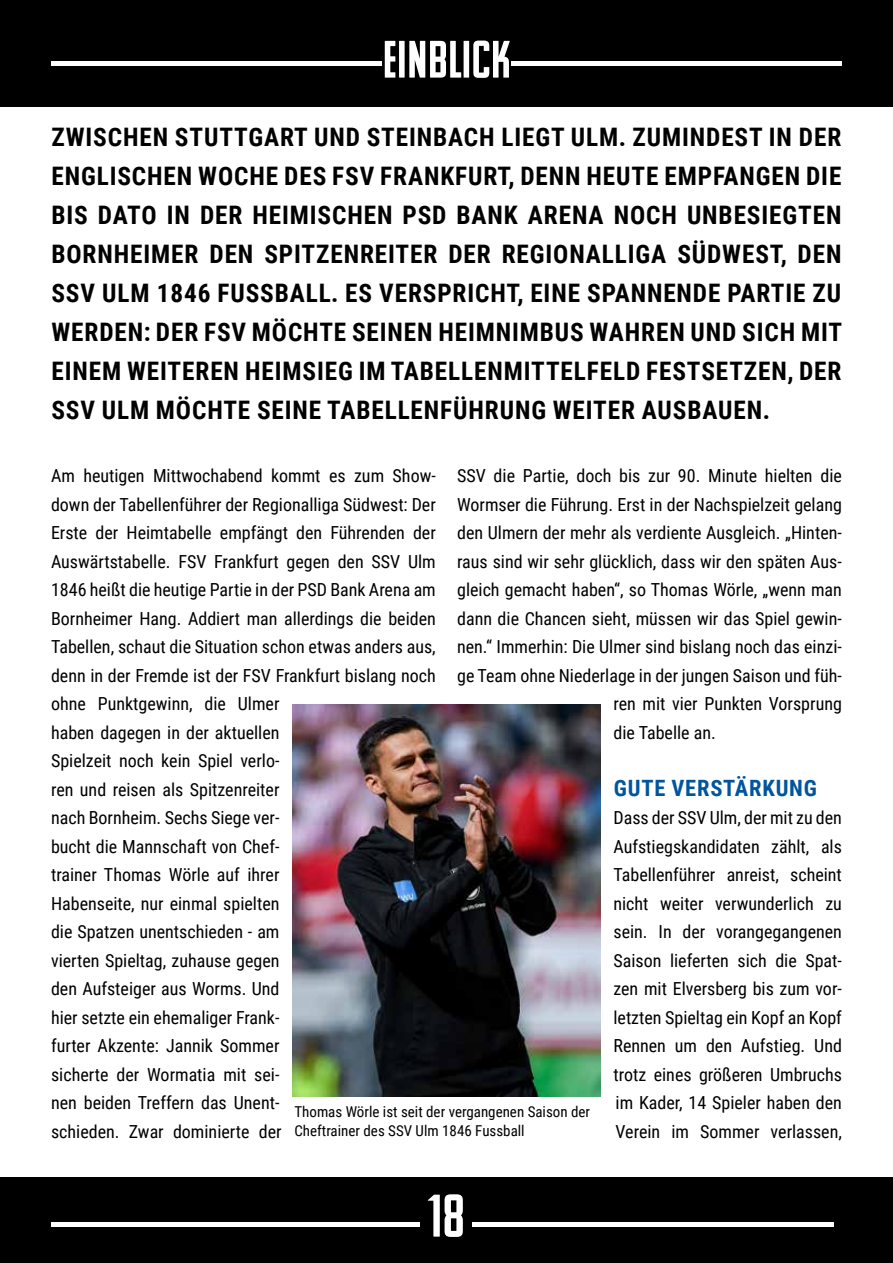
<style>
.page{position:relative;width:893px;height:1263px;background:#fff}
.page>*{position:absolute;margin:0;border:0;box-sizing:border-box;transform-origin:0 0}
.t1{font:60px "Komu A";color:#fff}
.t2{font:52.5px "Komu A";color:#fff}
.t3{font:700 25.5px/39px "Roboto Condensed";letter-spacing:.035em;color:#000;text-align:justify}
.t4{font:700 22.5px "Roboto Condensed";letter-spacing:.035em;color:#00559d}
.t5{font:18px/28.5px "Roboto Condensed";color:#000}
.t6{font:15px/19.5px "Roboto Condensed";color:#000}
</style>
<div class="page">
<div style="left:0;top:0;width:893px;height:106px;background:#000"></div>
<hr style="left:51px;top:61px;width:791px;height:4px;background:#fff">
<div style="left:0;top:1178px;width:893px;height:85px;background:#000"></div>
<hr style="left:51px;top:1222px;width:782px;height:4px;background:#fff">
<div style="left:421px;top:1191px;width:51px;height:55px;background:#000"></div>
<div style="left:382px;top:38px;width:129px;height:40px;background:#000"></div>
<img style="left:292px;top:705px;width:309px;height:391px">
<h2 class="t2" style="left:382px;top:32px;width:130px">Einblick</h2>
<p class="t3" style="left:51px;top:116px;width:792px">ZWISCHEN STUTTGART UND STEINBACH LIEGT ULM. ZUMINDEST IN DER ENGLISCHEN WOCHE DES FSV FRANKFURT, DENN HEUTE EMPFANGEN DIE BIS DATO IN DER HEIMISCHEN PSD BANK ARENA NOCH UNBESIEGTEN BORNHEIMER DEN SPITZENREITER DER REGIONALLIGA SÜDWEST, DEN SSV ULM 1846 FUSSBALL. ES VERSPRICHT, EINE SPANNENDE PARTIE ZU WERDEN: DER FSV MÖCHTE SEINEN HEIMNIMBUS WAHREN UND SICH MIT EINEM WEITEREN HEIMSIEG IM TABELLENMITTELFELD FESTSETZEN, DER SSV ULM MÖCHTE SEINE TABELLENFÜHRUNG WEITER AUSBAUEN.</p>
<p class="t5" style="left:51px;top:461px;width:386px">Am heutigen Mittwochabend kommt es zum Show&shy;down der Tabellenführer der Regionalliga Südwest: Der Erste der Heimtabelle empfängt den Führenden der Auswärtstabelle. FSV Frankfurt gegen den SSV Ulm 1846 heißt die heutige Partie in der PSD Bank Arena am Bornheimer Hang. Addiert man allerdings die beiden Tabellen, schaut die Situation schon etwas anders aus, denn in der Fremde ist der FSV Frankfurt bislang noch ohne Punktgewinn, die Ulmer<br>haben dagegen in der aktuellen<br>Spielzeit noch kein Spiel verlo-<br>ren und reisen als Spitzenreiter<br>nach Bornheim. Sechs Siege ver-<br>bucht die Mannschaft von Chef-<br>trainer Thomas Wörle auf ihrer<br>Habenseite, nur einmal spielten<br>die Spatzen unentschieden - am<br>vierten Spieltag, zuhause gegen<br>den Aufsteiger aus Worms. Und<br>hier setzte ein ehemaliger Frank-<br>furter Akzente: Jannik Sommer<br>sicherte der Wormatia mit sei-<br>nen beiden Treffern das Unent-<br>schieden. Zwar dominierte der</p>
<p class="t5" style="left:457px;top:461px;width:386px">SSV die Partie, doch bis zur 90. Minute hielten die</p>
<p class="t5" style="left:457px;top:489px;width:386px">Wormser die Führung. Erst in der Nachspielzeit gelang</p>
<p class="t5" style="left:457px;top:518px;width:386px">den Ulmern der mehr als verdiente Ausgleich. „Hinten-</p>
<p class="t5" style="left:457px;top:546px;width:386px">raus sind wir sehr glücklich, dass wir den späten Aus-</p>
<p class="t5" style="left:457px;top:575px;width:386px">gleich gemacht haben“, so Thomas Wörle, „wenn man</p>
<p class="t5" style="left:457px;top:603px;width:386px">dann die Chancen sieht, müssen wir das Spiel gewin-</p>
<p class="t5" style="left:457px;top:632px;width:386px">nen.“ Immerhin: Die Ulmer sind bislang noch das einzi-</p>
<p class="t5" style="left:457px;top:660px;width:386px">ge Team ohne Niederlage in der jungen Saison und füh-</p>
<p class="t5" style="left:613px;top:689px;width:230px">ren mit vier Punkten Vorsprung</p>
<p class="t5" style="left:613px;top:717px;width:104px">die Tabelle an.</p>
<p class="t4" style="left:614px;top:772px;width:205px">GUTE VERSTÄRKUNG</p>
<p class="t5" style="left:613px;top:803px;width:230px;text-align:justify">Dass der SSV Ulm, der mit zu den Aufstiegskandidaten zählt, als Tabellenführer anreist, scheint nicht weiter verwunderlich zu sein. In der vorangegangenen Saison lieferten sich die Spat&shy;zen mit Elversberg bis zum vor&shy;letzten Spieltag ein Kopf an Kopf Rennen um den Aufstieg. Und trotz eines größeren Umbruchs im Kader, 14 Spieler haben den Verein im Sommer verlassen,</p>
<p class="t6" style="left:294px;top:1101px;width:297px">Thomas Wörle ist seit der vergangenen Saison der<br>Cheftrainer des SSV Ulm 1846 Fussball</p>
<h1 class="t1" style="left:428px;top:1185px;width:38px">18</h1>
</div>
